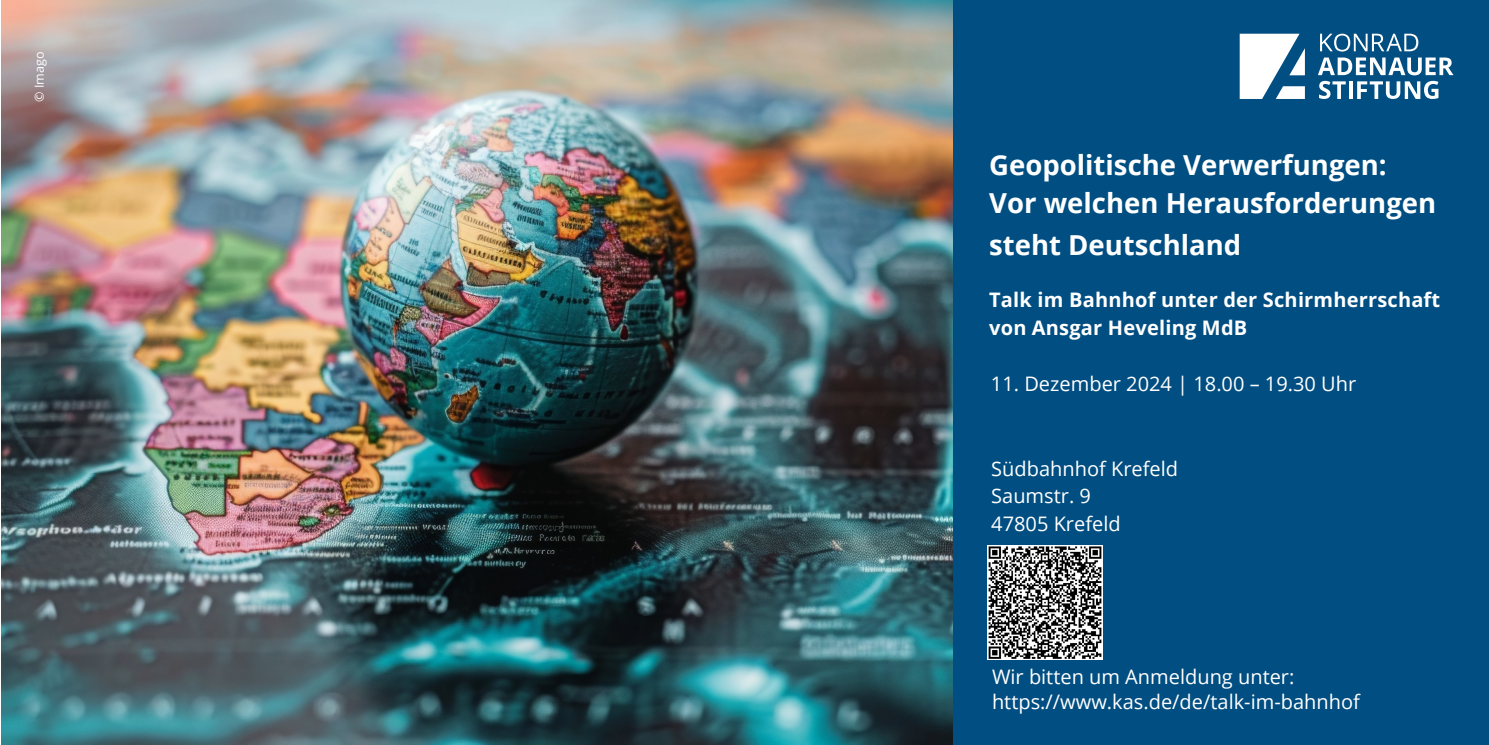
<style>
.page{position:relative;width:1489px;height:745px;background:#fff}
.page>*{position:absolute;margin:0;border:0;box-sizing:border-box;transform-origin:0 0}
.t1{font:700 27.5px/37.5px "Open Sans";color:#fff}
.t2{font:20px/27.5px "Open Sans";color:#fff}
.t3{font:700 20px/27.5px "Open Sans";letter-spacing:.01em;color:#fff}
.t4{font:12.5px "Open Sans";color:#fff}
</style>
<div class="page">
<img style="left:1px;top:0;width:952px;height:744px">
<div style="left:953px;top:0;width:535px;height:744px;background:#004e82"></div>
<svg style="left:1320px;top:34px;width:98px;height:17px"></svg>
<svg style="left:1318px;top:57px;width:135px;height:18px"></svg>
<svg style="left:1319px;top:81px;width:26px;height:18px"></svg>
<svg style="left:1349px;top:81px;width:3px;height:18px"></svg>
<svg style="left:1357px;top:81px;width:81px;height:18px"></svg>
<svg style="left:1239px;top:34px;width:65px;height:65px"></svg>
<img style="left:987px;top:545px;width:115px;height:114px">
<p class="t4" style="left:31px;top:102px;width:52px;rotate:-90deg">© Imago</p>
<h1 class="t1" style="left:989px;top:146px;width:448px">Geopolitische Verwerfungen:<br>Vor welchen Herausforderungen</h1>
<h1 class="t1" style="left:989px;top:225px;width:253px">steht Deutschland</h1>
<p class="t3" style="left:989px;top:285px;width:452px">Talk im Bahnhof unter der Schirmherrschaft von Ansgar Heveling MdB</p>
<p class="t2" style="left:990px;top:369px;width:367px">11. Dezember 2024 | 18.00 – 19.30 Uhr</p>
<p class="t2" style="left:991px;top:454px;width:188px">Südbahnhof Krefeld<br>Saumstr. 9<br>47805 Krefeld</p>
<p class="t2" style="left:992px;top:663px;width:369px;line-height:25px">Wir bitten um Anmeldung unter: https://www.kas.de/de/talk-im-bahnhof</p>
</div>
